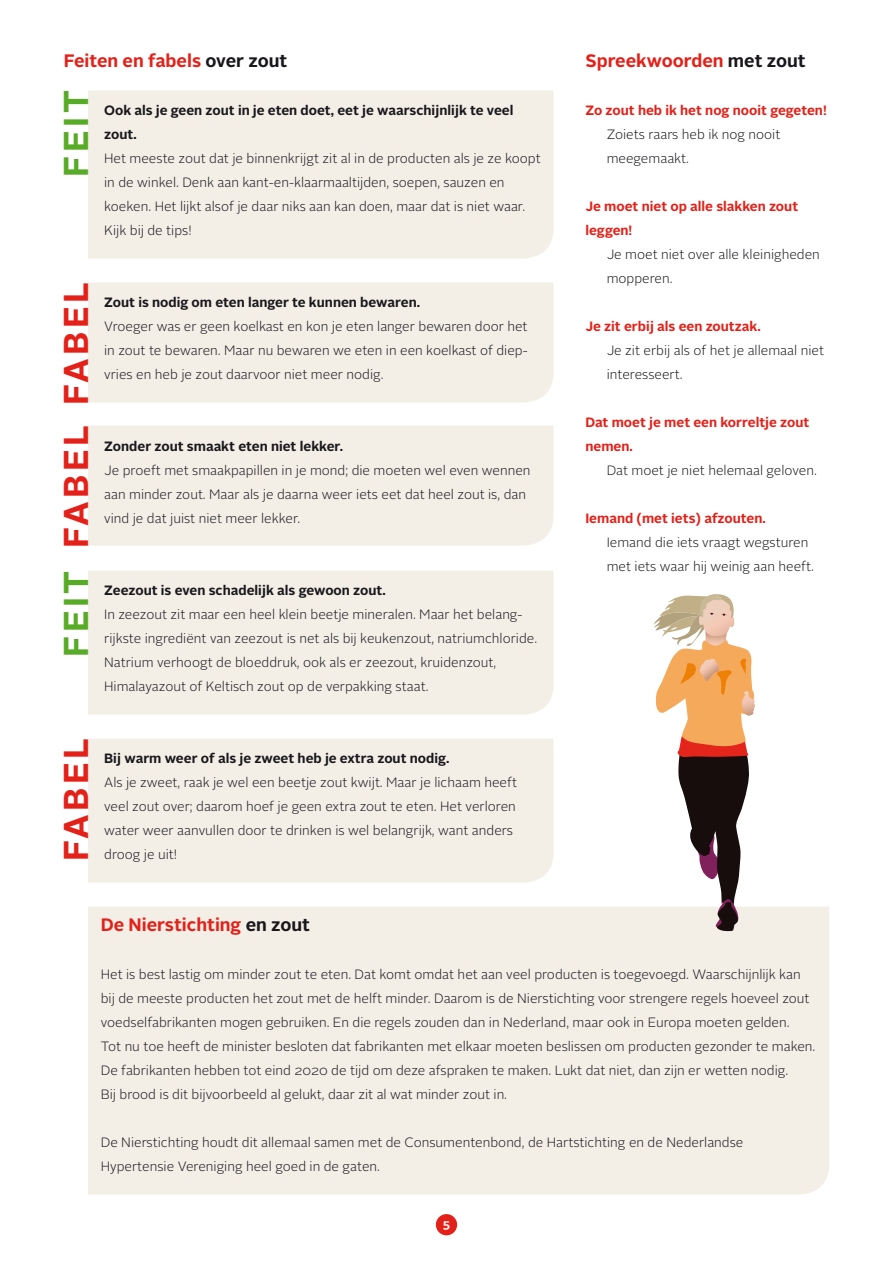
<style>
.page{position:relative;width:893px;height:1263px;background:#fff}
.page>*{position:absolute;margin:0;border:0;box-sizing:border-box;transform-origin:0 0}
.brood{font:700 34.5px "Alright Sans";letter-spacing:.1em;color:#e32119}
.brood-2{font:700 34.5px "Alright Sans";letter-spacing:.1em;color:#58ab27}
.kader_kop_1{font:700 18px "Alright Sans";color:#e32119}
.brood-3{font:300 13.5px/24px "Alright Sans";color:#1a171c}
.brood-4{font:700 13.5px/24px "Alright Sans";color:#1a171c}
.brood-5{font:700 13.5px/24px "Alright Sans";color:#e32119}
.t1{font:700 12px "Alright Sans";color:#fff}
.s1{color:#1a171c}
.s2{font-weight:700}
</style>
<div class="page">
<div style="left:88px;top:91px;width:466px;height:168px;background:#f3efe7"></div>
<div style="left:88px;top:283px;width:466px;height:120px;background:#f3efe7"></div>
<div style="left:88px;top:426px;width:466px;height:120px;background:#f3efe7"></div>
<div style="left:88px;top:571px;width:466px;height:144px;background:#f3efe7"></div>
<div style="left:88px;top:739px;width:466px;height:144px;background:#f3efe7"></div>
<div style="left:88px;top:907px;width:741px;height:288px;background:#f3efe7"></div>
<svg style="left:653px;top:594px;width:102px;height:338px"></svg>
<div style="left:436px;top:1214px;width:21px;height:21px;background:#e32119;border-radius:50%"></div>
<p class="kader_kop_1" style="left:64px;top:48px;width:225px">Feiten en fabels <span class="s1">over zout</span></p>
<p class="brood-2" style="left:52px;top:177px;width:88px;rotate:-90deg">FEIT</p>
<p class="brood-4" style="left:104px;top:98px;width:411px">Ook als je geen zout in je eten doet, eet je waarschijnlijk te veel zout.</p>
<p class="brood-3" style="left:104px;top:146px;width:438px">Het meeste zout dat je binnenkrijgt zit al in de producten als je ze koopt in de winkel. Denk aan kant-en-klaarmaaltijden, soepen, sauzen en koeken. Het lijkt alsof je daar niks aan kan doen, maar dat is niet waar.<br>Kijk bij de tips!</p>
<p class="brood" style="left:52px;top:405px;width:125px;rotate:-90deg">FABEL</p>
<p class="brood" style="left:52px;top:548px;width:125px;rotate:-90deg">FABEL</p>
<p class="brood-2" style="left:52px;top:657px;width:88px;rotate:-90deg">FEIT</p>
<p class="brood-3" style="left:104px;top:290px;width:425px"><span class="s2">Zout is nodig om eten langer te kunnen bewaren.<br></span>Vroeger was er geen koelkast en kon je eten langer bewaren door het in zout te bewaren. Maar nu bewaren we eten in een koelkast of diep&shy;vries en heb je zout daarvoor niet meer nodig.</p>
<p class="brood-4" style="left:104px;top:434px;width:240px">Zonder zout smaakt eten niet lekker.</p>
<p class="brood-3" style="left:104px;top:458px;width:428px">Je proeft met smaakpapillen in je mond; die moeten wel even wennen aan minder zout. Maar als je daarna weer iets eet dat heel zout is, dan vind je dat juist niet meer lekker.</p>
<p class="brood-4" style="left:104px;top:578px;width:283px">Zeezout is even schadelijk als gewoon zout.</p>
<p class="brood-3" style="left:104px;top:602px;width:435px">In zeezout zit maar een heel klein beetje mineralen. Maar het belang&shy;rijkste ingrediënt van zeezout is net als bij keukenzout, natriumchloride.<br>Natrium verhoogt de bloeddruk, ook als er zeezout, kruidenzout, Himalayazout of Keltisch zout op de verpakking staat.</p>
<p class="brood" style="left:52px;top:861px;width:125px;rotate:-90deg">FABEL</p>
<p class="brood-4" style="left:104px;top:746px;width:347px">Bij warm weer of als je zweet heb je extra zout nodig.</p>
<p class="brood-3" style="left:104px;top:770px;width:414px">Als je zweet, raak je wel een beetje zout kwijt. Maar je lichaam heeft veel zout over; daarom hoef je geen extra zout te eten. Het verloren water weer aanvullen door te drinken is wel belangrijk, want anders droog je uit!</p>
<p class="kader_kop_1" style="left:585px;top:48px;width:222px">Spreekwoorden <span class="s1">met zout</span></p>
<p class="brood-5" style="left:585px;top:98px;width:243px">Zo zout heb ik het nog nooit gegeten!</p>
<p class="brood-3" style="left:607px;top:122px;width:175px">Zoiets raars heb ik nog nooit meegemaakt.</p>
<p class="brood-5" style="left:585px;top:194px;width:214px">Je moet niet op alle slakken zout leggen!</p>
<p class="brood-3" style="left:607px;top:242px;width:215px">Je moet niet over alle kleinigheden mopperen.</p>
<p class="brood-5" style="left:585px;top:314px;width:177px">Je zit erbij als een zoutzak.</p>
<p class="brood-3" style="left:607px;top:338px;width:219px">Je zit erbij als of het je allemaal niet interesseert.</p>
<p class="brood-5" style="left:585px;top:410px;width:226px">Dat moet je met een korreltje zout nemen.</p>
<p class="brood-3" style="left:607px;top:458px;width:212px">Dat moet je niet helemaal geloven.</p>
<p class="brood-5" style="left:585px;top:506px;width:182px">Iemand (met iets) afzouten.</p>
<p class="brood-3" style="left:607px;top:530px;width:209px">Iemand die iets vraagt wegsturen met iets waar hij weinig aan heeft.</p>
<p class="kader_kop_1" style="left:101px;top:912px;width:211px">De Nierstichting <span class="s1">en zout</span></p>
<p class="brood-3" style="left:101px;top:962px;width:716px">Het is best lastig om minder zout te eten. Dat komt omdat het aan veel producten is toegevoegd. Waarschijnlijk kan bij de meeste producten het zout met de helft minder. Daarom is de Nierstichting voor strengere regels hoeveel zout voedselfabrikanten mogen gebruiken. En die regels zouden dan in Nederland, maar ook in Europa moeten gelden.<br>Tot nu toe heeft de minister besloten dat fabrikanten met elkaar moeten beslissen om producten gezonder te maken.<br>De fabrikanten hebben tot eind 2020 de tijd om deze afspraken te maken. Lukt dat niet, dan zijn er wetten nodig.<br>Bij brood is dit bijvoorbeeld al gelukt, daar zit al wat minder zout in.</p>
<p class="brood-3" style="left:101px;top:1130px;width:644px">De Nierstichting houdt dit allemaal samen met de Consumentenbond, de Hartstichting en de Nederlandse<br>Hypertensie Vereniging heel goed in de gaten.</p>
<p class="t1" style="left:443px;top:1216px;width:9px">5</p>
</div>
